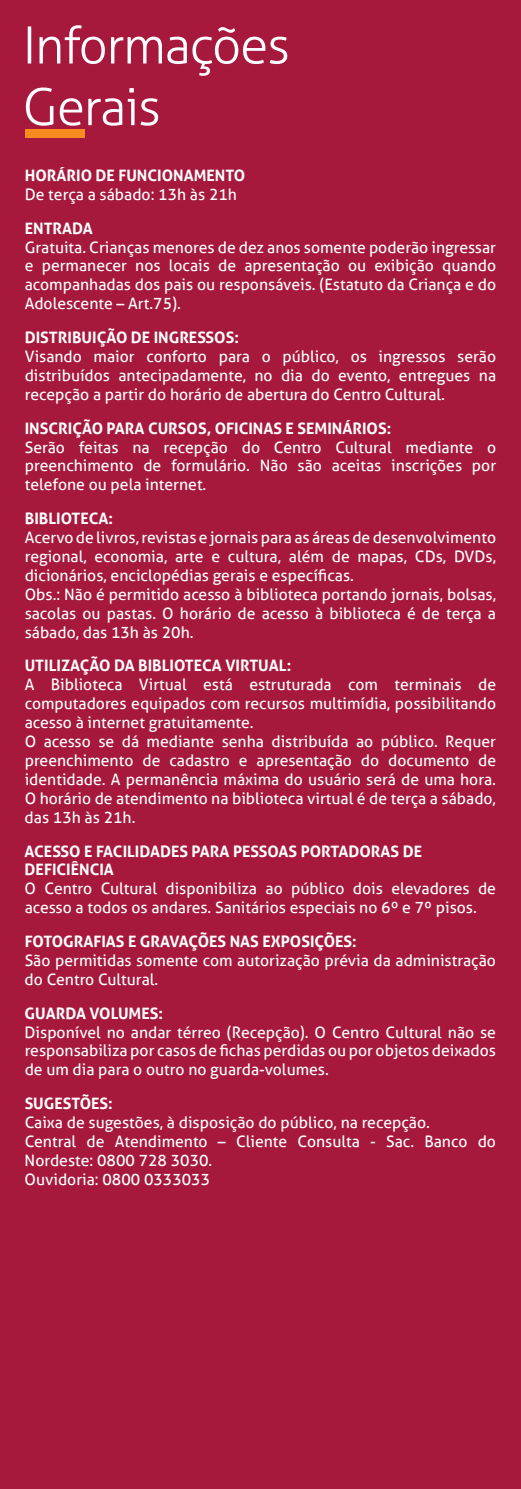
<style>
.page{position:relative;width:521px;height:1489px;background:#fff}
.page>*{position:absolute;margin:0;border:0;box-sizing:border-box;transform-origin:0 0}
.t1{font:300 51.27px/61.6px "Aller";letter-spacing:-.03em;color:#fff}
.t2{font:15.75px/18.9px "Aller";color:#fff}
.t3{font:700 15.75px/18.9px "Aller";color:#fff}
</style>
<div class="page">
<div style="left:0;top:0;width:521px;height:1488px;background:#a6193c"></div>
<div style="left:25px;top:129px;width:60px;height:9px;background:#f68b1f"></div>
<h1 class="t1" style="left:23px;top:15px;width:269px">Informações<br>Gerais</h1>
<p class="t3" style="left:25px;top:166px;width:222px">HORÁRIO DE FUNCIONAMENTO</p>
<p class="t2" style="left:25px;top:185px;width:214px">De terça a sábado: 13h às 21h</p>
<p class="t3" style="left:25px;top:218px;width:70px">ENTRADA</p>
<p class="t2" style="left:25px;top:237px;width:473px;text-align:justify">Gratuita. Crianças menores de dez anos somente poderão ingressar e permanecer nos locais de apresentação ou exibição quando acompanhadas dos pais ou responsáveis. (Estatuto da Criança e do Adolescente – Art.75).</p>
<p class="t3" style="left:25px;top:328px;width:216px">DISTRIBUIÇÃO DE INGRESSOS:</p>
<p class="t2" style="left:25px;top:347px;width:473px;text-align:justify">Visando maior conforto para o público, os ingressos serão distribuídos antecipadamente, no dia do evento, entregues na recepção a partir do horário de abertura do Centro Cultural.</p>
<p class="t3" style="left:25px;top:418px;width:368px">INSCRIÇÃO PARA CURSOS, OFICINAS E SEMINÁRIOS:</p>
<p class="t2" style="left:25px;top:437px;width:473px;text-align:justify">Serão feitas na recepção do Centro Cultural mediante o preenchimento de formulário. Não são aceitas inscrições por telefone ou pela internet.</p>
<p class="t3" style="left:25px;top:509px;width:90px">BIBLIOTECA:</p>
<p class="t2" style="left:25px;top:528px;width:473px">Acervo de livros,revistas e jornais para as áreas de desenvolvimento regional, economia, arte e cultura, além de mapas, CDs, DVDs, dicionários, enciclopédias gerais e específicas.<br>Obs.: Não é permitido acesso à biblioteca portando jornais, bolsas, sacolas ou pastas. O horário de acesso à biblioteca é de terça a sábado, das 13h às 20h.</p>
<p class="t3" style="left:25px;top:656px;width:268px">UTILIZAÇÃO DA BIBLIOTECA VIRTUAL:</p>
<p class="t2" style="left:25px;top:675px;width:473px">A Biblioteca Virtual está estruturada com terminais de computadores equipados com recursos multimídia, possibilitando acesso à internet gratuitamente.<br>O acesso se dá mediante senha distribuída ao público. Requer preenchimento de cadastro e apresentação do documento de identidade. A permanência máxima do usuário será de uma hora.<br>O horário de atendimento na biblioteca virtual é de terça a sábado, das 13h às 21h.</p>
<p class="t3" style="left:25px;top:841px;width:399px">ACESSO E FACILIDADES PARA PESSOAS PORTADORAS DE<br>DEFICIÊNCIA</p>
<p class="t2" style="left:25px;top:879px;width:473px">O Centro Cultural disponibiliza ao público dois elevadores de acesso a todos os andares. Sanitários especiais no 6º e 7º pisos.</p>
<p class="t3" style="left:25px;top:931px;width:334px">FOTOGRAFIAS E GRAVAÇÕES NAS EXPOSIÇÕES:</p>
<p class="t2" style="left:25px;top:950px;width:473px">São permitidas somente com autorização prévia da administração do Centro Cultural.</p>
<p class="t3" style="left:25px;top:1003px;width:140px">GUARDA VOLUMES:</p>
<p class="t2" style="left:25px;top:1022px;width:473px;text-align:justify">Disponível no andar térreo (Recepção). O Centro Cultural não se responsabiliza por casos de fichas perdidas ou por objetos deixados de um dia para o outro no guarda-volumes.</p>
<p class="t3" style="left:25px;top:1093px;width:90px">SUGESTÕES:</p>
<p class="t2" style="left:25px;top:1112px;width:473px">Caixa de sugestões, à disposição do público, na recepção.<br>Central de Atendimento – Cliente Consulta - Sac. Banco do Nordeste: 0800 728 3030.<br>Ouvidoria: 0800 0333033</p>
</div>
